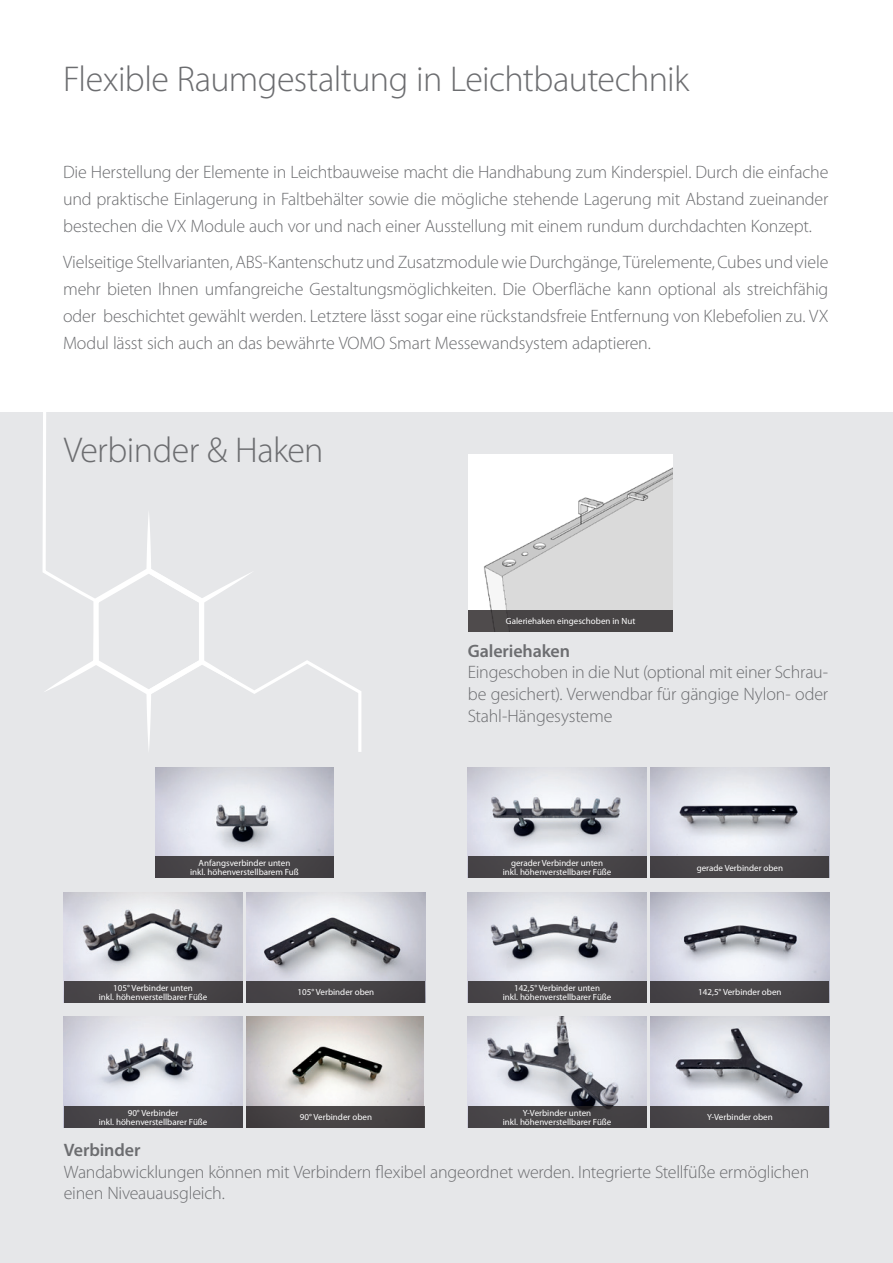
<style>
.page{position:relative;width:893px;height:1263px;background:#fff}
.page>*{position:absolute;margin:0;border:0;box-sizing:border-box;transform-origin:0 0}
.t1{font:300 36px "Myriad Pro";letter-spacing:-.015em;color:#6c6d70}
.t2{font:300 18px/27px "Myriad Pro";letter-spacing:-.015em;color:#6c6d70;text-align:justify}
.t3{font:600 18px "Myriad Pro";letter-spacing:-.005em;color:#6c6d70}
.t4{font:9px/9px "Myriad Pro";color:#fff;text-align:center}
</style>
<div class="page">
<div style="left:0;top:412px;width:893px;height:851px;background:#e6e7e9"></div>
<svg style="left:43px;top:412px;width:318px;height:340px"></svg>
<img style="left:468px;top:455px;width:205px;height:155px">
<img style="left:64px;top:892px;width:178px;height:89px">
<img style="left:155px;top:767px;width:179px;height:90px">
<img style="left:468px;top:892px;width:178px;height:89px">
<img style="left:468px;top:767px;width:178px;height:90px">
<img style="left:64px;top:1017px;width:178px;height:89px">
<img style="left:468px;top:1017px;width:178px;height:89px">
<img style="left:247px;top:892px;width:178px;height:89px">
<img style="left:651px;top:892px;width:178px;height:89px">
<img style="left:651px;top:767px;width:178px;height:90px">
<img style="left:247px;top:1017px;width:177px;height:89px">
<img style="left:651px;top:1017px;width:178px;height:89px">
<div style="left:155px;top:857px;width:179px;height:21px;background:#474548"></div>
<div style="left:468px;top:857px;width:178px;height:21px;background:#484548"></div>
<div style="left:468px;top:610px;width:205px;height:21px;background:#474445"></div>
<div style="left:468px;top:981px;width:178px;height:21px;background:#494649"></div>
<div style="left:468px;top:1106px;width:178px;height:21px;background:#474447"></div>
<div style="left:64px;top:981px;width:178px;height:21px;background:#494648"></div>
<div style="left:64px;top:1106px;width:178px;height:21px;background:#494649"></div>
<div style="left:651px;top:857px;width:178px;height:21px;background:#474447"></div>
<div style="left:651px;top:981px;width:178px;height:21px;background:#474448"></div>
<div style="left:651px;top:1106px;width:178px;height:21px;background:#474548"></div>
<div style="left:247px;top:981px;width:178px;height:21px;background:#464246"></div>
<div style="left:247px;top:1106px;width:178px;height:21px;background:#474344"></div>
<p class="t1" style="left:63px;top:59px;width:628px">Flexible Raumgestaltung in Leichtbautechnik</p>
<p class="t2" style="left:63px;top:159px;width:767px">Die Herstellung der Elemente in Leichtbauweise macht die Handhabung zum Kinderspiel. Durch die einfache und praktische Einlagerung in Faltbehälter sowie die mögliche stehende Lagerung mit Abstand zueinander bestechen die VX Module auch vor und nach einer Ausstellung mit einem rundum durchdachten Konzept.</p>
<p class="t2" style="left:63px;top:248px;width:767px">Vielseitige Stellvarianten, ABS-Kantenschutz und Zusatzmodule wie Durchgänge, Türelemente, Cubes und viele mehr bieten Ihnen umfangreiche Gestaltungsmöglichkeiten. Die Oberfläche kann optional als streichfähig oder beschichtet gewählt werden. Letztere lässt sogar eine rückstandsfreie Entfernung von Klebefolien zu. VX Modul lässt sich auch an das bewährte VOMO Smart Messewandsystem adaptieren.</p>
<p class="t1" style="left:64px;top:430px;width:261px">Verbinder &amp; Haken</p>
<p class="t4" style="left:506px;top:616px;width:131px">Galeriehaken eingeschoben in Nut</p>
<p class="t3" style="left:468px;top:639px;width:104px">Galeriehaken</p>
<p class="t2" style="left:468px;top:662px;width:362px;line-height:21.6px">Eingeschoben in die Nut (optional mit einer Schrau&shy;be gesichert). Verwendbar für gängige Nylon- oder Stahl-Hängesysteme</p>
<p class="t4" style="left:190px;top:859px;width:110px">Anfangsverbinder unten inkl. höhenverstellbarem Fuß</p>
<p class="t4" style="left:503px;top:859px;width:110px">gerader Verbinder unten inkl. höhenverstellbarer Füße</p>
<p class="t4" style="left:697px;top:863px;width:88px">gerade Verbinder oben</p>
<p class="t4" style="left:99px;top:983px;width:110px">105° Verbinder unten<br>inkl. höhenverstellbarer Füße</p>
<p class="t4" style="left:298px;top:988px;width:78px">105° Verbinder oben</p>
<p class="t4" style="left:503px;top:983px;width:110px">142,5° Verbinder unten<br>inkl. höhenverstellbarer Füße</p>
<p class="t4" style="left:698px;top:988px;width:85px">142,5° Verbinder oben</p>
<p class="t4" style="left:99px;top:1108px;width:110px">90° Verbinder<br>inkl. höhenverstellbarer Füße</p>
<p class="t4" style="left:300px;top:1113px;width:74px">90° Verbinder oben</p>
<p class="t4" style="left:503px;top:1108px;width:110px">Y-Verbinder unten<br>inkl. höhenverstellbarer Füße</p>
<p class="t4" style="left:707px;top:1113px;width:67px">Y-Verbinder oben</p>
<p class="t3" style="left:64px;top:1138px;width:78px">Verbinder</p>
<p class="t2" style="left:64px;top:1161px;width:747px;line-height:21.6px">Wandabwicklungen können mit Verbindern flexibel angeordnet werden. Integrierte Stellfüße ermöglichen einen Niveauausgleich.</p>
</div>
